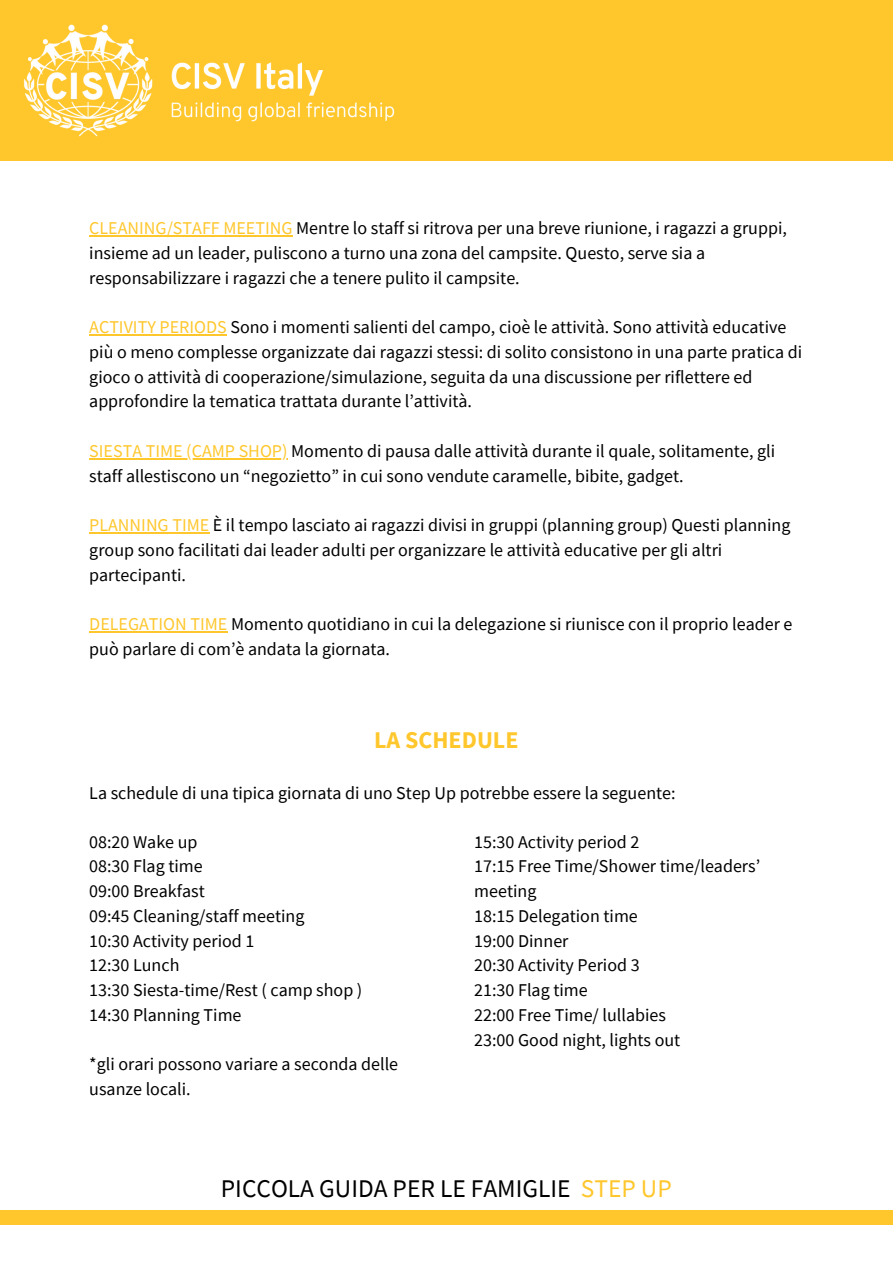
<style>
.page{position:relative;width:893px;height:1264px;background:#fff}
.page>*{position:absolute;margin:0;border:0;box-sizing:border-box;transform-origin:0 0}
.t1{font:25.5px "Source Sans Pro";color:#000}
.t2{font:700 24px "Source Sans Pro";color:#ffc72c}
.t3{font:18px/24.8px "Source Sans Pro";color:#000}
.s1{color:#ffc72c}
</style>
<div class="page">
<div style="left:0;top:1210px;width:892px;height:14px;background:#ffc72c"></div>
<div style="left:0;top:0;width:892px;height:161px;background:#ffc72c"></div>
<hr style="left:89px;top:235px;width:203px;height:1px;background:#ffc72c">
<hr style="left:89px;top:334px;width:138px;height:1px;background:#ffc72c">
<hr style="left:89px;top:458px;width:198px;height:1px;background:#ffc72c">
<hr style="left:89px;top:532px;width:120px;height:1px;background:#ffc72c">
<hr style="left:89px;top:631px;width:138px;height:1px;background:#ffc72c">
<p class="t3" style="left:89px;top:215px;width:699px"><span class="s1">CLEANING/STAFF MEETING</span> Mentre lo staff si ritrova per una breve riunione, i ragazzi a gruppi, insieme ad un leader, puliscono a turno una zona del campsite. Questo, serve sia a responsabilizzare i ragazzi che a tenere pulito il campsite.</p>
<p class="t3" style="left:89px;top:314px;width:714px"><span class="s1">ACTIVITY PERIODS</span> Sono i momenti salienti del campo, cioè le attività . Sono attività educative più o meno complesse organizzate dai ragazzi stessi: di solito consistono in una parte pratica di gioco o attività di cooperazione/simulazione, seguita da una discussione per riflettere ed approfondire la tematica trattata durante l’attività .</p>
<p class="t3" style="left:89px;top:438px;width:687px"><span class="s1">SIESTA TIME (CAMP SHOP)</span> Momento di pausa dalle attività durante il quale, solitamente, gli staff allestiscono un “negozietto” in cui sono vendute caramelle, bibite, gadget.</p>
<p class="t3" style="left:89px;top:512px;width:702px"><span class="s1">PLANNING TIME</span> È il tempo lasciato ai ragazzi divisi in gruppi (planning group) Questi planning group sono facilitati dai leader adulti per organizzare le attività educative per gli altri partecipanti.</p>
<p class="t3" style="left:89px;top:611px;width:704px"><span class="s1">DELEGATION TIME</span> Momento quotidiano in cui la delegazione si riunisce con il proprio leader e può parlare di com’è andata la giornata.</p>
<h2 class="t2" style="left:374px;top:724px;width:146px">LA SCHEDULE</h2>
<p class="t3" style="left:89px;top:780px;width:588px">La schedule di una tipica giornata di uno Step Up potrebbe essere la seguente:</p>
<p class="t3" style="left:89px;top:828px;width:274px">08:20 Wake up<br>08:30 Flag time<br>09:00 Breakfast<br>09:45 Cleaning/staff meeting<br>10:30 Activity period 1<br>12:30 Lunch<br>13:30 Siesta-time/Rest ( camp shop )<br>14:30 Planning Time</p>
<p class="t3" style="left:89px;top:1051px;width:310px">*gli orari possono variare a seconda delle usanze locali.</p>
<p class="t3" style="left:474px;top:828px;width:287px">15:30 Activity period 2<br>17:15 Free Time/Shower time/leaders’ meeting<br>18:15 Delegation time<br>19:00 Dinner<br>20:30 Activity Period 3<br>21:30 Flag time<br>22:00 Free Time/ lullabies<br>23:00 Good night, lights out</p>
<h1 class="t1" style="left:221px;top:1171px;width:452px">PICCOLA GUIDA PER LE FAMIGLIE <span class="s1">STEP UP</span></h1>
</div>
